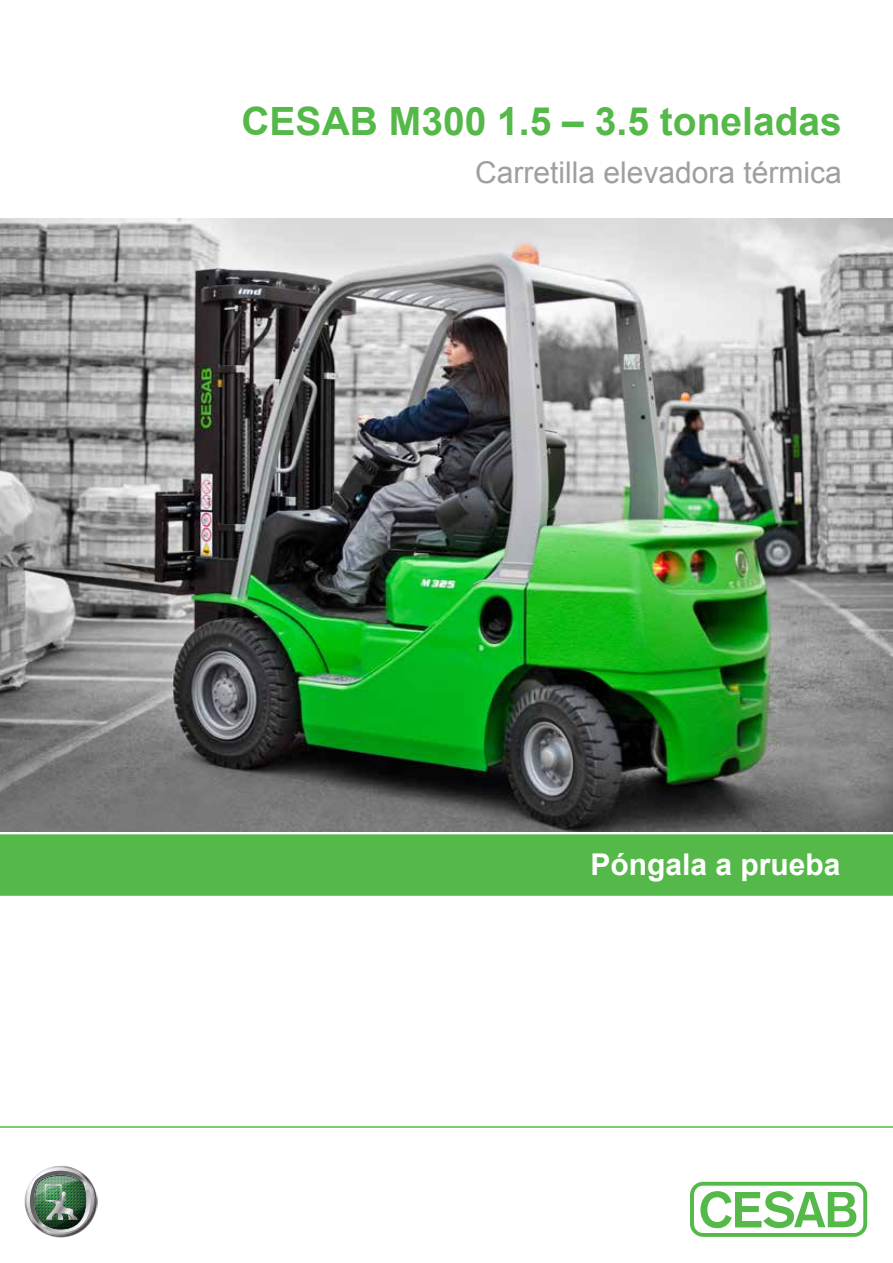
<style>
.page{position:relative;width:893px;height:1263px;background:#fff}
.page>*{position:absolute;margin:0;border:0;box-sizing:border-box;transform-origin:0 0}
.t1{font:700 39px "Arial";color:#54b948}
.t2{font:30px "Arial";color:#9d9fa2}
.t3{font:700 30px "Arial";color:#fff}
</style>
<div class="page">
<img style="left:0;top:218px;width:893px;height:614px">
<div style="left:0;top:833px;width:893px;height:63px;background:#54b948"></div>
<hr style="left:0;top:1126px;width:893px;height:2px;background:#54b948">
<hr style="left:0;top:833px;width:893px;height:1px;background:#fff">
<svg style="left:690px;top:1182px;width:177px;height:55px"></svg>
<img style="left:51px;top:1165px;width:46px;height:73px">
<img style="left:25px;top:1166px;width:70px;height:70px">
<h1 class="t1" style="left:241px;top:95px;width:602px">CESAB M300 1.5 – 3.5 toneladas</h1>
<p class="t2" style="left:475px;top:153px;width:368px">Carretilla elevadora térmica</p>
<p class="t3" style="left:590px;top:845px;width:252px">Póngala a prueba</p>
</div>
